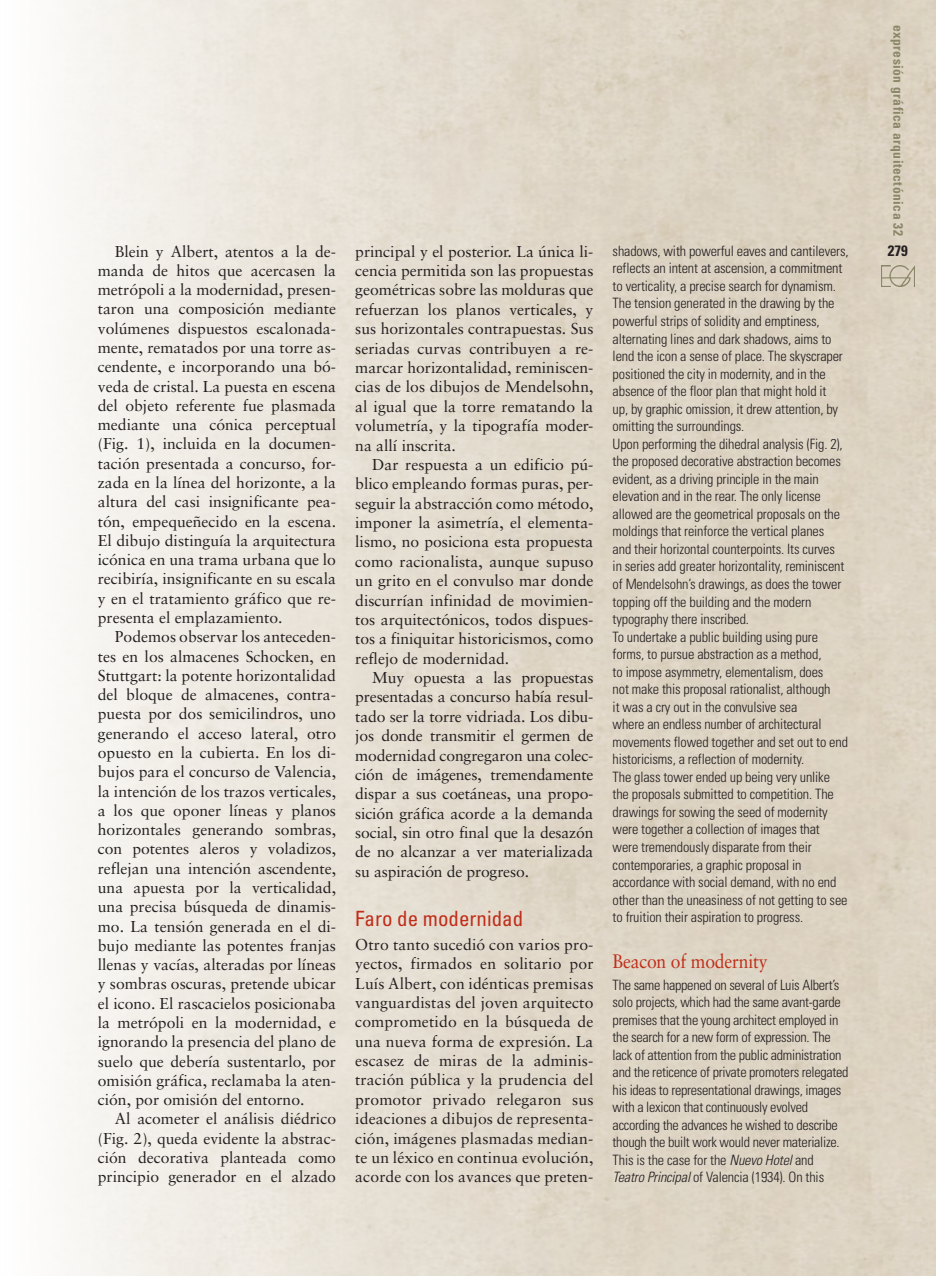
<style>
.page{position:relative;width:936px;height:1276px;background:#fff}
.page>*{position:absolute;margin:0;border:0;box-sizing:border-box;transform-origin:0 0}
.TITULAR_1_CAST{font:condensed 21px "Univers";color:#c02d19}
.TITULAR_1_INGLES{font:19.5px "Sabon";letter-spacing:-.01em;color:#c02d19;scale:.9 1}
.t1{font:15.75px/19.4px "Sabon";color:#231f20;text-align:justify}
.t2{font:700 condensed 15px "Univers";color:#231f20}
.t3{font:300 condensed 14.25px/17.5px "Univers";letter-spacing:-.01em;color:#231f20}
.t4{font:700 condensed 13.5px "Univers";letter-spacing:.035em;color:#8a8768}
.s1{font-style:italic}
</style>
<div class="page">
<img style="left:56px;top:0;width:879px;height:1276px">
<img style="left:880px;top:265px;width:34px;height:21px">
<p class="t1" style="left:98px;top:241px;width:240px;text-indent:17px">Blein y Albert, atentos a la de&shy;manda de hitos que acercasen la metrópoli a la modernidad, presen&shy;taron una composición mediante volúmenes dispuestos escalonada&shy;mente, rematados por una torre as&shy;cendente, e incorporando una bó&shy;veda de cristal. La puesta en escena del objeto referente fue plasmada mediante una cónica perceptual (Fig. 1), incluida en la documen&shy;tación presentada a concurso, for&shy;zada en la línea del horizonte, a la altura del casi insignificante pea&shy;tón, empequeñecido en la escena.<br>El dibujo distinguía la arquitectura icónica en una trama urbana que lo recibiría, insignificante en su escala y en el tratamiento gráfico que re&shy;presenta el emplazamiento.</p>
<p class="t1" style="left:98px;top:627px;width:240px;text-indent:17px">Podemos observar los anteceden&shy;tes en los almacenes Schocken, en Stuttgart: la potente horizontalidad del bloque de almacenes, contra&shy;puesta por dos semicilindros, uno generando el acceso lateral, otro opuesto en la cubierta. En los di&shy;bujos para el concurso de Valencia, la intención de los trazos verticales, a los que oponer líneas y planos horizontales generando sombras, con potentes aleros y voladizos, reflejan una intención ascendente, una apuesta por la verticalidad, una precisa búsqueda de dinamis&shy;mo. La tensión generada en el di&shy;bujo mediante las potentes franjas llenas y vacías, alteradas por líneas y sombras oscuras, pretende ubicar el icono. El rascacielos posicionaba la metrópoli en la modernidad, e ignorando la presencia del plano de suelo que debería sustentarlo, por omisión gráfica, reclamaba la aten&shy;ción, por omisión del entorno.</p>
<p class="t1" style="left:98px;top:1109px;width:240px;text-indent:17px">Al acometer el análisis diédrico (Fig. 2), queda evidente la abstrac&shy;ción decorativa planteada como principio generador en el alzado</p>
<p class="t1" style="left:355px;top:241px;width:240px">principal y el posterior. La única li&shy;cencia permitida son las propuestas geométricas sobre las molduras que refuerzan los planos verticales, y sus horizontales contrapuestas. Sus seriadas curvas contribuyen a re&shy;marcar horizontalidad, reminiscen&shy;cias de los dibujos de Mendelsohn, al igual que la torre rematando la volumetría, y la tipografía moder&shy;na allí inscrita.</p>
<p class="t1" style="left:355px;top:454px;width:240px;text-indent:17px">Dar respuesta a un edificio pú&shy;blico empleando formas puras, per&shy;seguir la abstracción como método, imponer la asimetría, el elementa&shy;lismo, no posiciona esta propuesta como racionalista, aunque supuso un grito en el convulso mar donde discurrían infinidad de movimien&shy;tos arquitectónicos, todos dispues&shy;tos a finiquitar historicismos, como reflejo de modernidad.</p>
<p class="t1" style="left:355px;top:668px;width:240px;text-indent:17px">Muy opuesta a las propuestas presentadas a concurso había resul&shy;tado ser la torre vidriada. Los dibu&shy;jos donde transmitir el germen de modernidad congregaron una colec&shy;ción de imágenes, tremendamente dispar a sus coetáneas, una propo&shy;sición gráfica acorde a la demanda social, sin otro final que la desazón de no alcanzar a ver materializada su aspiración de progreso.</p>
<p class="TITULAR_1_CAST" style="left:355px;top:905px;width:169px">Faro de modernidad</p>
<p class="t1" style="left:355px;top:934px;width:240px">Otro tanto sucedió con varios pro&shy;yectos, firmados en solitario por Luís Albert, con idénticas premisas vanguardistas del joven arquitecto comprometido en la búsqueda de una nueva forma de expresión. La escasez de miras de la adminis&shy;tración pública y la prudencia del promotor privado relegaron sus ideaciones a dibujos de representa&shy;ción, imágenes plasmadas median&shy;te un léxico en continua evolución, acorde con los avances que preten-</p>
<p class="t3" style="left:612px;top:242px;width:237px">shadows, with powerful eaves and cantilevers, reflects an intent at ascension, a commitment to verticality, a precise search for dynamism.<br>The tension generated in the drawing by the powerful strips of solidity and emptiness, alternating lines and dark shadows, aims to lend the icon a sense of place. The skyscraper positioned the city in modernity, and in the absence of the floor plan that might hold it<br>up, by graphic omission, it drew attention, by omitting the surroundings.</p>
<p class="t3" style="left:612px;top:435px;width:233px">Upon performing the dihedral analysis (Fig. 2), the proposed decorative abstraction becomes evident, as a driving principle in the main elevation and in the rear. The only license allowed are the geometrical proposals on the moldings that reinforce the vertical planes and their horizontal counterpoints. Its curves in series add greater horizontality, reminiscent of Mendelsohn’s drawings, as does the tower topping off the building and the modern typography there inscribed.</p>
<p class="t3" style="left:612px;top:628px;width:237px">To undertake a public building using pure forms, to pursue abstraction as a method,<br>to impose asymmetry, elementalism, does<br>not make this proposal rationalist, although<br>it was a cry out in the convulsive sea<br>where an endless number of architectural movements flowed together and set out to end historicisms, a reflection of modernity.</p>
<p class="t3" style="left:612px;top:768px;width:236px">The glass tower ended up being very unlike the proposals submitted to competition. The drawings for sowing the seed of modernity were together a collection of images that were tremendously disparate from their contemporaries, a graphic proposal in accordance with social demand, with no end other than the uneasiness of not getting to see to fruition their aspiration to progress.</p>
<p class="TITULAR_1_INGLES" style="left:612px;top:949px;width:173px">Beacon of modernity</p>
<p class="t3" style="left:612px;top:975px;width:237px">The same happened on several of Luis Albert’s solo projects, which had the same avant-garde premises that the young architect employed in the search for a new form of expression. The lack of attention from the public administration and the reticence of private promoters relegated his ideas to representational drawings, images with a lexicon that continuously evolved according the advances he wished to describe though the built work would never materialize.</p>
<p class="t3" style="left:612px;top:1151px;width:213px">This is the case for the <span class="s1">Nuevo Hotel</span> and<br><span class="s1">Teatro Principal</span> of Valencia (1934). On this</p>
<p class="t4" style="left:906px;top:25px;width:213px;rotate:90deg">expresión gráfica arquitectónica 32</p>
<p class="t2" style="left:887px;top:242px;width:21px">279</p>
</div>
